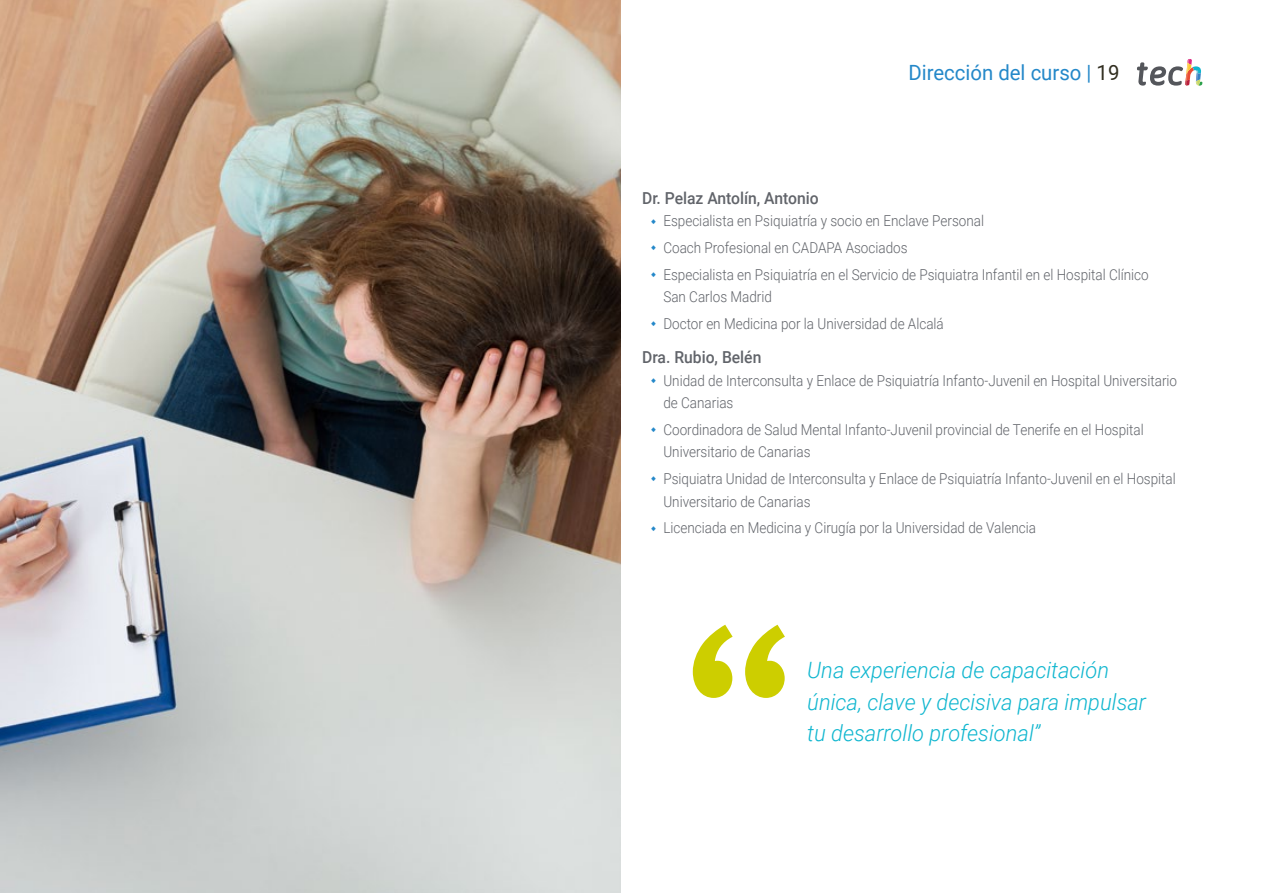
<style>
.page{position:relative;width:1263px;height:893px;background:#fff}
.page>*{position:absolute;margin:0;border:0;box-sizing:border-box;transform-origin:0 0}
.t1{font:italic 300 22.5px/31.5px "Roboto";color:#0fb6cf}
.t2{font:21px "Roboto";color:#2488c9}
.t3{font:500 16.5px "Roboto";color:#61646a;scale:.95 1}
.t4{font:300 15px/26.7px "Roboto";color:#61646a;scale:.9 1}
.s1{color:#312e20}
</style>
<div class="page">
<img style="left:0;top:0;width:621px;height:893px">
<svg style="left:693px;top:625px;width:92px;height:73px"></svg>
<svg style="left:1137px;top:59px;width:65px;height:27px"></svg>
<h2 class="t2" style="left:908px;top:57px;width:213px">Dirección del curso | <span class="s1">19</span></h2>
<p class="t3" style="left:642px;top:186px;width:187px">Dr. Pelaz Antolín, Antonio</p>
<p class="t4" style="left:663px;top:207px;width:541px">Especialista en Psiquiatría y socio en Enclave Personal<br>Coach Profesional en CADAPA Asociados<br>Especialista en Psiquiatría en el Servicio de Psiquiatra Infantil en el Hospital Clínico</p>
<p class="t4" style="left:663px;top:283px;width:313px">San Carlos Madrid<br>Doctor en Medicina por la Universidad de Alcalá</p>
<p class="t3" style="left:642px;top:346px;width:127px">Dra. Rubio, Belén</p>
<p class="t4" style="left:663px;top:369px;width:572px;line-height:22.5px">Unidad de Interconsulta y Enlace de Psiquiatría Infanto-Juvenil en Hospital Universitario de Canarias</p>
<p class="t4" style="left:663px;top:418px;width:535px;line-height:22.5px">Coordinadora de Salud Mental Infanto-Juvenil provincial de Tenerife en el Hospital<br>Universitario de Canarias</p>
<p class="t4" style="left:663px;top:467px;width:571px;line-height:22.5px">Psiquiatra Unidad de Interconsulta y Enlace de Psiquiatría Infanto-Juvenil en el Hospital<br>Universitario de Canarias</p>
<p class="t4" style="left:663px;top:514px;width:415px">Licenciada en Medicina y Cirugía por la Universidad de Valencia</p>
<h1 class="t1" style="left:807px;top:654px;width:340px">Una experiencia de capacitación única, clave y decisiva para impulsar tu desarrollo profesional”</h1>
</div>
